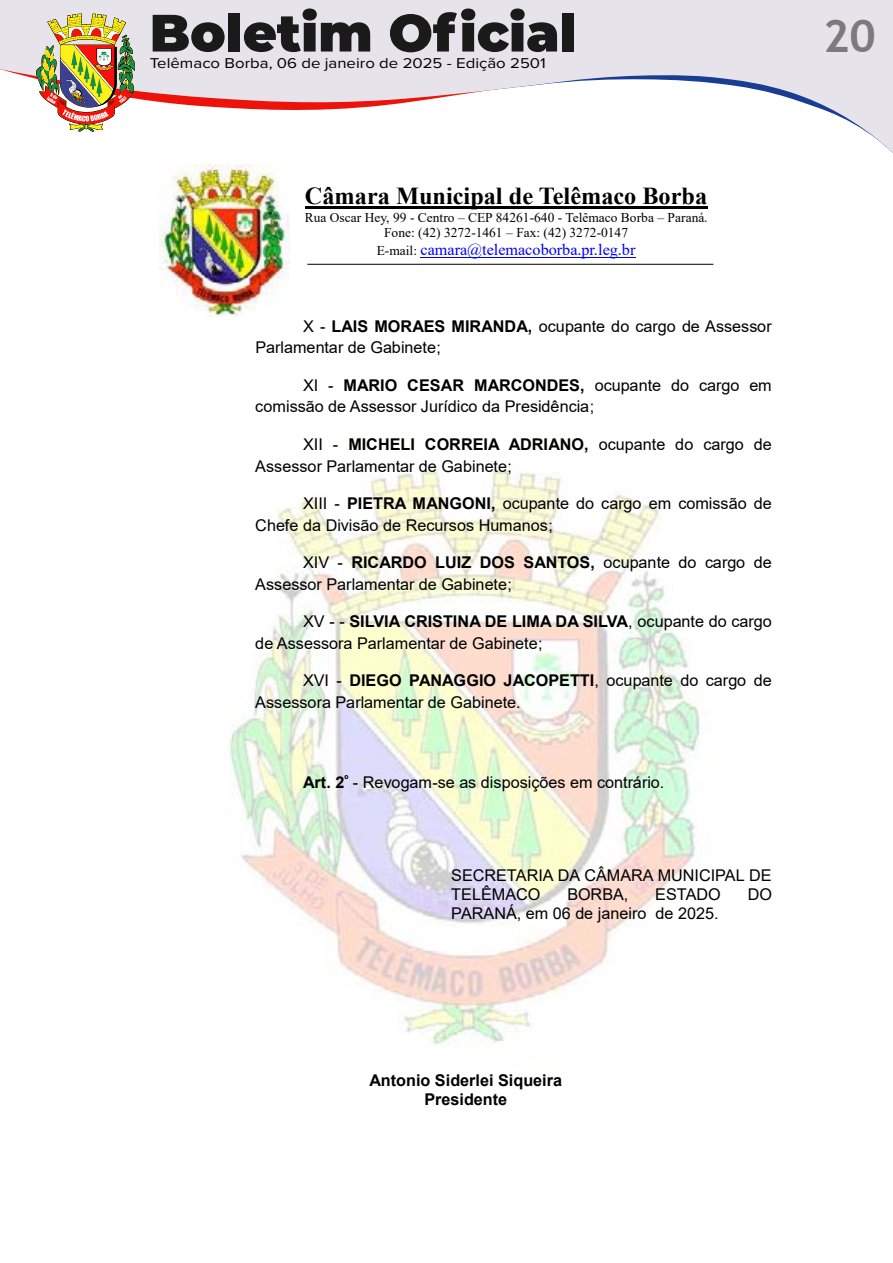
<style>
.page{position:relative;width:893px;height:1263px;background:#fff}
.page>*{position:absolute;margin:0;border:0;box-sizing:border-box;transform-origin:0 0}
.t1{font:700 45px "Trebuchet MS";color:#7c7b7b}
.t2{font:700 24.3px "Times New Roman";color:#000}
.t3{font:16.2px/21.5px "Arial";color:#000}
.t4{font:16.2px "Times New Roman";color:#00f}
.t5{font:700 16.2px/18.6px "Arial";color:#000;text-align:center}
.t6{font:14.7px "Proxima Nova";color:#000;scale:1.14 1}
.t7{font:13.5px/15.5px "Times New Roman";color:#000;text-align:center}
.s1{font-size:13.5px;color:#000}
.s2{font-weight:700}
</style>
<div class="page">
<div style="left:0;top:0;width:893px;height:9px;background:#e6e3eb"></div>
<svg style="left:0;top:9px;width:893px;height:144px"></svg>
<hr style="left:305px;top:206px;width:402px;height:3px;background:#000">
<hr style="left:420px;top:257px;width:216px;height:1px;background:#00f">
<hr style="left:307px;top:264px;width:406px;height:1px;background:#000">
<img style="left:229px;top:470px;width:471px;height:577px">
<img style="left:160px;top:165px;width:129px;height:152px">
<p class="t6" style="left:150px;top:53px;width:349px">Telêmaco Borba, 06 de janeiro de 2025 - Edição 2501</p>
<h2 class="t2" style="left:305px;top:178px;width:404px">Câmara Municipal de Telêmaco Borba</h2>
<p class="t7" style="left:305px;top:209px;width:404px">Rua Oscar Hey, 99 - Centro – CEP 84261-640 - Telêmaco Borba – Paraná.<br>Fone: (42) 3272-1461 – Fax: (42) 3272-0147</p>
<p class="t4" style="left:377px;top:238px;width:260px"><span class="s1">E-mail:</span> camara@telemacoborba.pr.leg.br</p>
<p class="t3" style="left:255px;top:315px;width:518px;text-indent:48px">X - <span class="s2">LAIS MORAES MIRANDA,</span> ocupante do cargo de Assessor<br>Parlamentar de Gabinete;</p>
<p class="t3" style="left:255px;top:374px;width:518px;text-indent:48px">XI - <span class="s2">MARIO CESAR MARCONDES,</span> ocupante do cargo em comissão de Assessor Jurídico da Presidência;</p>
<p class="t3" style="left:255px;top:434px;width:518px;text-indent:48px">XII - <span class="s2">MICHELI CORREIA ADRIANO,</span> ocupante do cargo de<br>Assessor Parlamentar de Gabinete;</p>
<p class="t3" style="left:255px;top:493px;width:518px;text-indent:48px">XIII - <span class="s2">PIETRA MANGONI,</span> ocupante do cargo em comissão de<br>Chefe da Divisão de Recursos Humanos;</p>
<p class="t3" style="left:255px;top:552px;width:518px;text-indent:48px">XIV - <span class="s2">RICARDO LUIZ DOS SANTOS,</span> ocupante do cargo de<br>Assessor Parlamentar de Gabinete;</p>
<p class="t3" style="left:255px;top:611px;width:518px;text-indent:48px">XV - - <span class="s2">SILVIA CRISTINA DE LIMA DA SILVA</span>, ocupante do cargo de Assessora Parlamentar de Gabinete;</p>
<p class="t3" style="left:255px;top:670px;width:518px;text-indent:48px">XVI - <span class="s2">DIEGO PANAGGIO JACOPETTI</span>, ocupante do cargo de<br>Assessora Parlamentar de Gabinete.</p>
<p class="t3" style="left:303px;top:772px;width:363px"><span class="s2">Art. 2</span><sup>º</sup> - Revogam-se as disposições em contrário.</p>
<p class="t3" style="left:451px;top:866px;width:322px;line-height:18.6px">SECRETARIA DA CÂMARA MUNICIPAL DE<br>TELÊMACO</p>
<p class="t3" style="left:567px;top:883px;width:63px">BORBA,</p>
<p class="t3" style="left:655px;top:883px;width:67px">ESTADO</p>
<p class="t3" style="left:748px;top:883px;width:26px">DO</p>
<p class="t3" style="left:451px;top:902px;width:269px">PARANÁ, em 06 de janeiro de 2025.</p>
<h1 class="t1" style="left:823px;top:8px;width:54px">20</h1>
<p class="t5" style="left:369px;top:1071px;width:194px">Antonio Siderlei Siqueira<br>Presidente</p>
</div>
